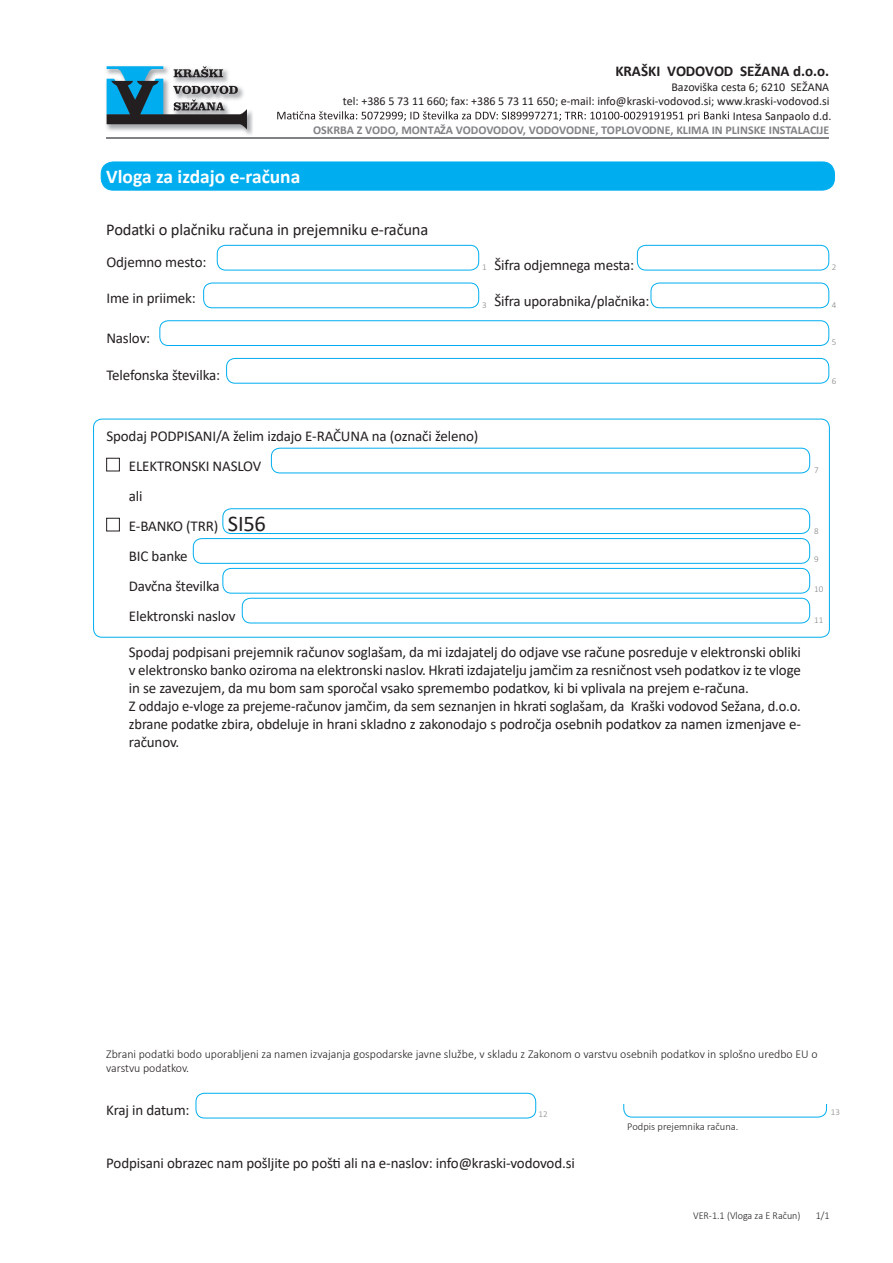
<style>
.page{position:relative;width:893px;height:1263px;background:#fff}
.page>*{position:absolute;margin:0;border:0;box-sizing:border-box;transform-origin:0 0}
.t1{font:700 19.5px "Calibri";color:#fff}
.besedilo{font:16.5px "Calibri";letter-spacing:-.01em;color:#231f20}
.besedilo-2{font:15px/18px "Calibri";letter-spacing:-.01em;color:#231f20;text-align:justify}
.t2{font:700 15px "Calibri";color:#231f20}
.t3{font:300 12px/14.4px "Calibri";color:#231f20}
.t4{font:12px/14.4px "Calibri";color:#231f20;text-align:right}
.t5{font:700 12px "Calibri";color:#808285}
.t6{font:300 10.5px "Calibri";color:#231f20;scale:.96 1}
.t7{font:300 10.5px "Calibri";color:#231f20}
.stevilka{font:300 9px "Calibri";letter-spacing:-.01em;color:#808285}
.s1{font-size:22.5px}
</style>
<div class="page">
<img style="left:106px;top:66px;width:147px;height:69px">
<svg style="left:107px;top:66px;width:140px;height:63px"></svg>
<hr style="left:106px;top:137px;width:723px;height:2px;background:#808285">
<svg style="left:277px;top:111px;width:452px;height:10px"></svg>
<div style="left:93px;top:419px;width:737px;height:219px;border:1px solid #00aeef;border-radius:9px"></div>
<div style="left:101px;top:162px;width:733px;height:28px;background:#00aeef;border-radius:12px"></div>
<div style="left:101px;top:162px;width:734px;height:28px;border:1px solid #00aeef;border-radius:12px"></div>
<div style="left:196px;top:1093px;width:340px;height:25px;border:1px solid #00aeef;border-radius:9px"></div>
<div style="left:623px;top:1092px;width:204px;height:25px;border:1px solid #00aeef;border-radius:9px"></div>
<div style="left:621px;top:1086px;width:208px;height:18px;background:#fff"></div>
<div style="left:217px;top:245px;width:262px;height:25px;border:1px solid #00aeef;border-radius:9px"></div>
<div style="left:637px;top:245px;width:192px;height:25px;border:1px solid #00aeef;border-radius:9px"></div>
<div style="left:203px;top:283px;width:276px;height:25px;border:1px solid #00aeef;border-radius:9px"></div>
<div style="left:651px;top:283px;width:178px;height:25px;border:1px solid #00aeef;border-radius:9px"></div>
<div style="left:159px;top:320px;width:670px;height:26px;border:1px solid #00aeef;border-radius:9px"></div>
<div style="left:226px;top:358px;width:603px;height:26px;border:1px solid #00aeef;border-radius:9px"></div>
<div style="left:106px;top:458px;width:14px;height:13px;border:1px solid #231f20"></div>
<div style="left:106px;top:518px;width:14px;height:13px;border:1px solid #231f20"></div>
<div style="left:271px;top:448px;width:539px;height:25px;border:1px solid #00aeef;border-radius:9px"></div>
<div style="left:222px;top:508px;width:588px;height:26px;border:1px solid #00aeef;border-radius:9px"></div>
<div style="left:193px;top:538px;width:617px;height:26px;border:1px solid #00aeef;border-radius:9px"></div>
<div style="left:222px;top:568px;width:588px;height:25px;border:1px solid #00aeef;border-radius:9px"></div>
<div style="left:242px;top:598px;width:568px;height:25px;border:1px solid #00aeef;border-radius:9px"></div>
<p class="t1" style="left:106px;top:163px;width:196px">Vloga za izdajo e-računa</p>
<p class="t2" style="left:615px;top:61px;width:215px">KRAŠKI VODOVOD SEŽANA d.o.o.</p>
<p class="t4" style="left:343px;top:79px;width:488px">Bazoviška cesta 6; 6210 SEŽANA<br>tel: +386 5 73 11 660; fax: +386 5 73 11 650; e-mail: info@kraski-vodovod.si; www.kraski-vodovod.si</p>
<p class="t5" style="left:313px;top:121px;width:518px">OSKRBA Z VODO, MONTAŽA VODOVODOV, VODOVODNE, TOPLOVODNE, KLIMA IN PLINSKE INSTALACIJE</p>
<p class="t4" style="left:733px;top:108px;width:100px">Intesa Sanpaolo d.d.</p>
<p class="besedilo" style="left:106px;top:218px;width:324px">Podatki o plačniku računa in prejemniku e-računa</p>
<p class="besedilo-2" style="left:106px;top:253px;width:102px">Odjemno mesto:</p>
<p class="besedilo-2" style="left:494px;top:256px;width:141px">Šifra odjemnega mesta:</p>
<p class="besedilo-2" style="left:106px;top:289px;width:91px">Ime in priimek:</p>
<p class="besedilo-2" style="left:494px;top:292px;width:157px">Šifra uporabnika/plačnika:</p>
<p class="besedilo-2" style="left:106px;top:329px;width:45px">Naslov:</p>
<p class="besedilo-2" style="left:106px;top:366px;width:115px">Telefonska številka:</p>
<p class="stevilka" style="left:832px;top:261px;width:6px">2</p>
<p class="stevilka" style="left:482px;top:261px;width:6px">1</p>
<p class="stevilka" style="left:482px;top:300px;width:6px">3</p>
<p class="stevilka" style="left:832px;top:300px;width:6px">4</p>
<p class="stevilka" style="left:832px;top:336px;width:6px">5</p>
<p class="stevilka" style="left:832px;top:375px;width:6px">6</p>
<p class="besedilo-2" style="left:106px;top:427px;width:373px">Spodaj PODPISANI/A želim izdajo E-RAČUNA na (označi želeno)</p>
<p class="besedilo-2" style="left:129px;top:457px;width:134px">ELEKTRONSKI NASLOV</p>
<p class="besedilo-2" style="left:129px;top:487px;width:15px">ali</p>
<p class="besedilo-2" style="left:129px;top:517px;width:139px">E-BANKO (TRR) <span class="s1">SI56</span></p>
<p class="besedilo-2" style="left:129px;top:547px;width:60px">BIC banke</p>
<p class="besedilo-2" style="left:129px;top:577px;width:92px">Davčna številka</p>
<p class="besedilo-2" style="left:129px;top:607px;width:108px">Elektronski naslov</p>
<p class="besedilo-2" style="left:129px;top:643px;width:674px">Spodaj podpisani prejemnik računov soglašam, da mi izdajatelj do odjave vse račune posreduje v elektronski obliki v elektronsko banko oziroma na elektronski naslov. Hkrati izdajatelju jamčim za resničnost vseh podatkov iz te vloge in se zavezujem, da mu bom sam sporočal vsako spremembo podatkov, ki bi vplivala na prejem e-računa.</p>
<p class="besedilo-2" style="left:129px;top:697px;width:673px">Z oddajo e-vloge za prejeme-računov jamčim, da sem seznanjen in hkrati soglašam, da Kraški vodovod Sežana, d.o.o. zbrane podatke zbira, obdeluje in hrani skladno z zakonodajo s področja osebnih podatkov za namen izmenjave e&shy;računov.</p>
<p class="stevilka" style="left:814px;top:465px;width:6px">7</p>
<p class="stevilka" style="left:814px;top:525px;width:6px">8</p>
<p class="stevilka" style="left:814px;top:554px;width:6px">9</p>
<p class="stevilka" style="left:814px;top:584px;width:11px">10</p>
<p class="stevilka" style="left:814px;top:615px;width:11px">11</p>
<p class="t3" style="left:106px;top:1046px;width:713px">Zbrani podatki bodo uporabljeni za namen izvajanja gospodarske javne službe, v skladu z Zakonom o varstvu osebnih podatkov in splošno uredbo EU o varstvu podatkov.</p>
<p class="besedilo-2" style="left:106px;top:1100px;width:85px">Kraj in datum:</p>
<p class="stevilka" style="left:539px;top:1108px;width:11px">12</p>
<p class="stevilka" style="left:831px;top:1107px;width:11px">13</p>
<p class="besedilo-2" style="left:106px;top:1153px;width:470px">Podpisani obrazec nam pošljite po pošti ali na e-naslov: info@kraski-vodovod.si</p>
<p class="t7" style="left:627px;top:1120px;width:113px">Podpis prejemnika računa.</p>
<p class="t6" style="left:693px;top:1209px;width:113px">VER-1.1 (Vloga za E Račun)</p>
<p class="t6" style="left:816px;top:1209px;width:16px">1/1</p>
</div>
